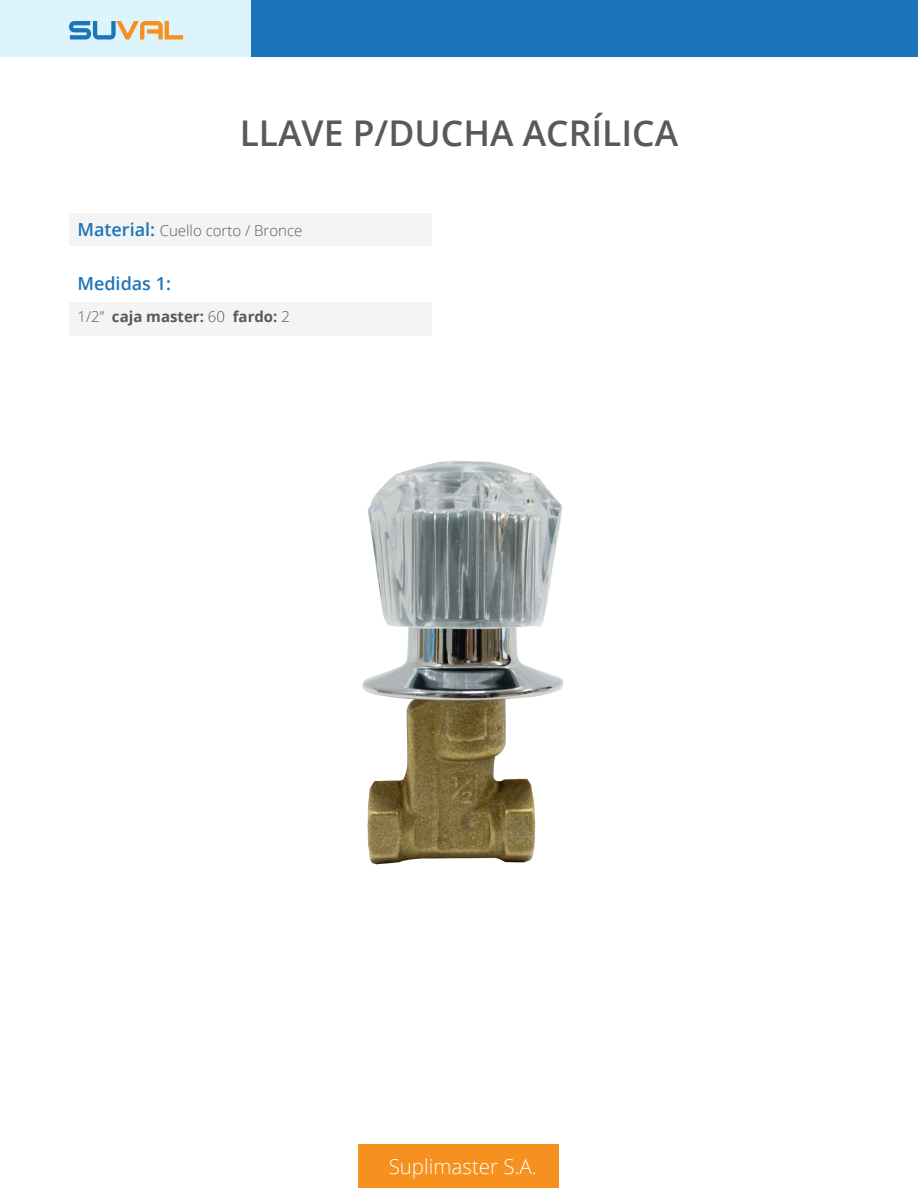
<style>
.page{position:relative;width:918px;height:1188px;background:#fff}
.page>*{position:absolute;margin:0;border:0;box-sizing:border-box;transform-origin:0 0}
.t1{font:600 35.55px "Open Sans";color:#58595b}
.t2{font:300 20.55px "Open Sans";color:#fff}
.t3{font:600 18px "Open Sans";color:#1b75bb}
.t4{font:300 15px "Open Sans";color:#58595b}
.t5{font:700 15px "Open Sans";color:#58595b}
.s1{font-weight:600;font-size:18px;color:#1b75bb}
.s2{font-weight:300}
</style>
<div class="page">
<div style="left:69px;top:213px;width:363px;height:33px;background:#f4f4f4"></div>
<div style="left:69px;top:303px;width:363px;height:33px;background:#f4f4f4"></div>
<div style="left:359px;top:1145px;width:200px;height:43px;background:#f6901e"></div>
<div style="left:250px;top:0;width:668px;height:56px;background:#1b75bb"></div>
<div style="left:0;top:0;width:250px;height:56px;background:#def4fc"></div>
<svg style="left:69px;top:21px;width:114px;height:19px"></svg>
<img style="left:362px;top:460px;width:202px;height:405px">
<h1 class="t1" style="left:240px;top:109px;width:440px">LLAVE P/DUCHA ACRÍLICA</h1>
<p class="t4" style="left:77px;top:220px;width:226px"><span class="s1">Material:</span> Cuello corto / Bronce</p>
<p class="t3" style="left:77px;top:272px;width:95px">Medidas 1:</p>
<p class="t5" style="left:77px;top:306px;width:214px"><span class="s2">1/2”</span> caja master: <span class="s2">60</span> fardo: <span class="s2">2</span></p>
<h2 class="t2" style="left:389px;top:1153px;width:150px">Suplimaster S.A.</h2>
</div>
